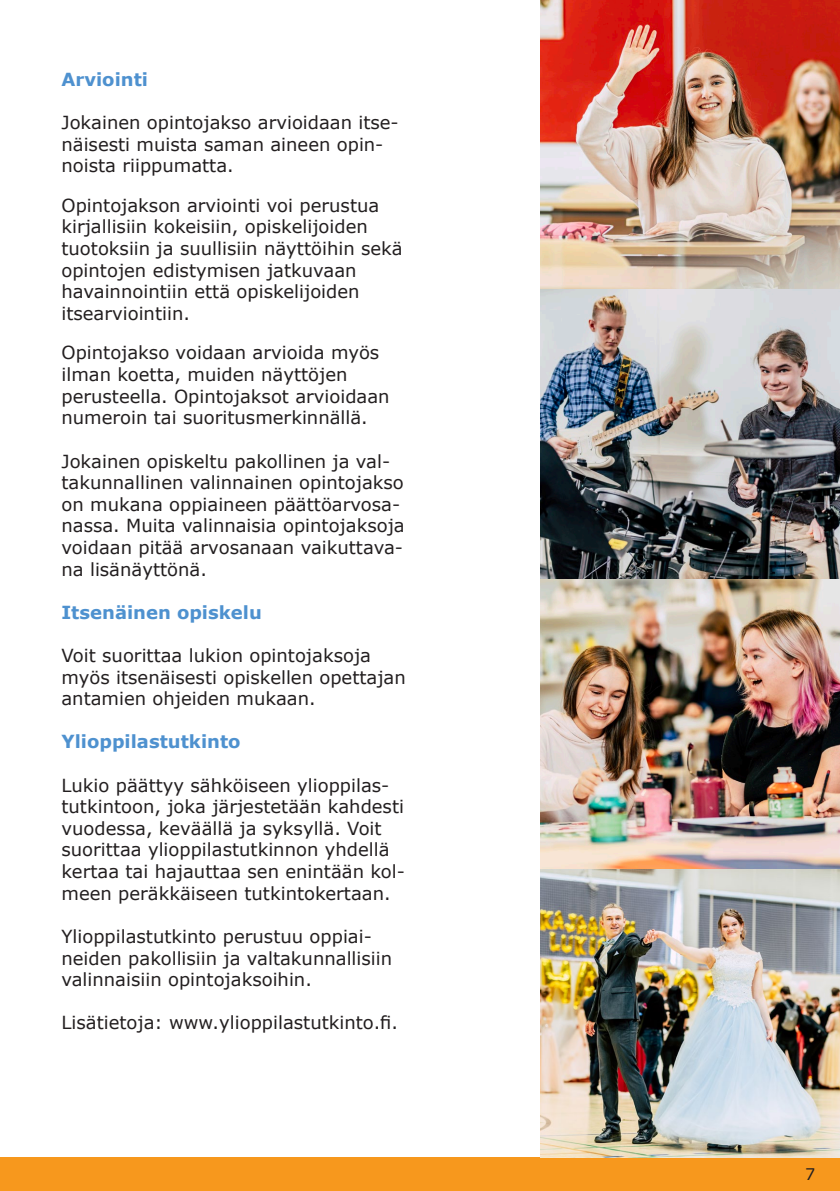
<style>
.page{position:relative;width:840px;height:1191px;background:#fff}
.page>*{position:absolute;margin:0;border:0;box-sizing:border-box;transform-origin:0 0}
.t1{font:18px/21.6px "Verdana";color:#231f20}
.t2{font:700 18px "Verdana";color:#4e91cf}
.t3{font:16px "Verdana";color:#231f20}
</style>
<div class="page">
<div style="left:0;top:1158px;width:839px;height:33px;background:#f7981d"></div>
<img style="left:540px;top:0;width:299px;height:1158px">
<p class="t2" style="left:61px;top:66px;width:88px">Arviointi</p>
<p class="t1" style="left:61px;top:111px;width:338px">Jokainen opintojakso arvioidaan itse&shy;näisesti muista saman aineen opin&shy;noista riippumatta.</p>
<p class="t1" style="left:61px;top:194px;width:342px">Opintojakson arviointi voi perustua kirjallisiin kokeisiin, opiskelijoiden tuotoksiin ja suullisiin näyttöihin sekä opintojen edistymisen jatkuvaan havainnointiin että opiskelijoiden itsearviointiin.</p>
<p class="t1" style="left:61px;top:342px;width:329px">Opintojakso voidaan arvioida myös ilman koetta, muiden näyttöjen perusteella. Opintojaksot arvioidaan numeroin tai suoritusmerkinnällä.</p>
<p class="t1" style="left:61px;top:450px;width:344px">Jokainen opiskeltu pakollinen ja val&shy;takunnallinen valinnainen opintojakso on mukana oppiaineen päättöarvosa&shy;nassa. Muita valinnaisia opintojaksoja voidaan pitää arvosanaan vaikuttava&shy;na lisänäyttönä.</p>
<p class="t2" style="left:61px;top:599px;width:202px">Itsenäinen opiskelu</p>
<p class="t1" style="left:61px;top:644px;width:345px">Voit suorittaa lukion opintojaksoja myös itsenäisesti opiskellen opettajan antamien ohjeiden mukaan.</p>
<p class="t2" style="left:61px;top:729px;width:180px">Ylioppilastutkinto</p>
<p class="t1" style="left:61px;top:774px;width:345px">Lukio päättyy sähköiseen ylioppilas&shy;tutkintoon, joka järjestetään kahdesti vuodessa, keväällä ja syksyllä. Voit suorittaa ylioppilastutkinnon yhdellä kertaa tai hajauttaa sen enintään kol&shy;meen peräkkäiseen tutkintokertaan.</p>
<p class="t1" style="left:61px;top:925px;width:332px">Ylioppilastutkinto perustuu oppiai&shy;neiden pakollisiin ja valtakunnallisiin valinnaisiin opintojaksoihin.</p>
<p class="t1" style="left:61px;top:1011px;width:338px">Lisätietoja: www.ylioppilastutkinto.fi.</p>
<p class="t3" style="left:804px;top:1163px;width:12px">7</p>
</div>
